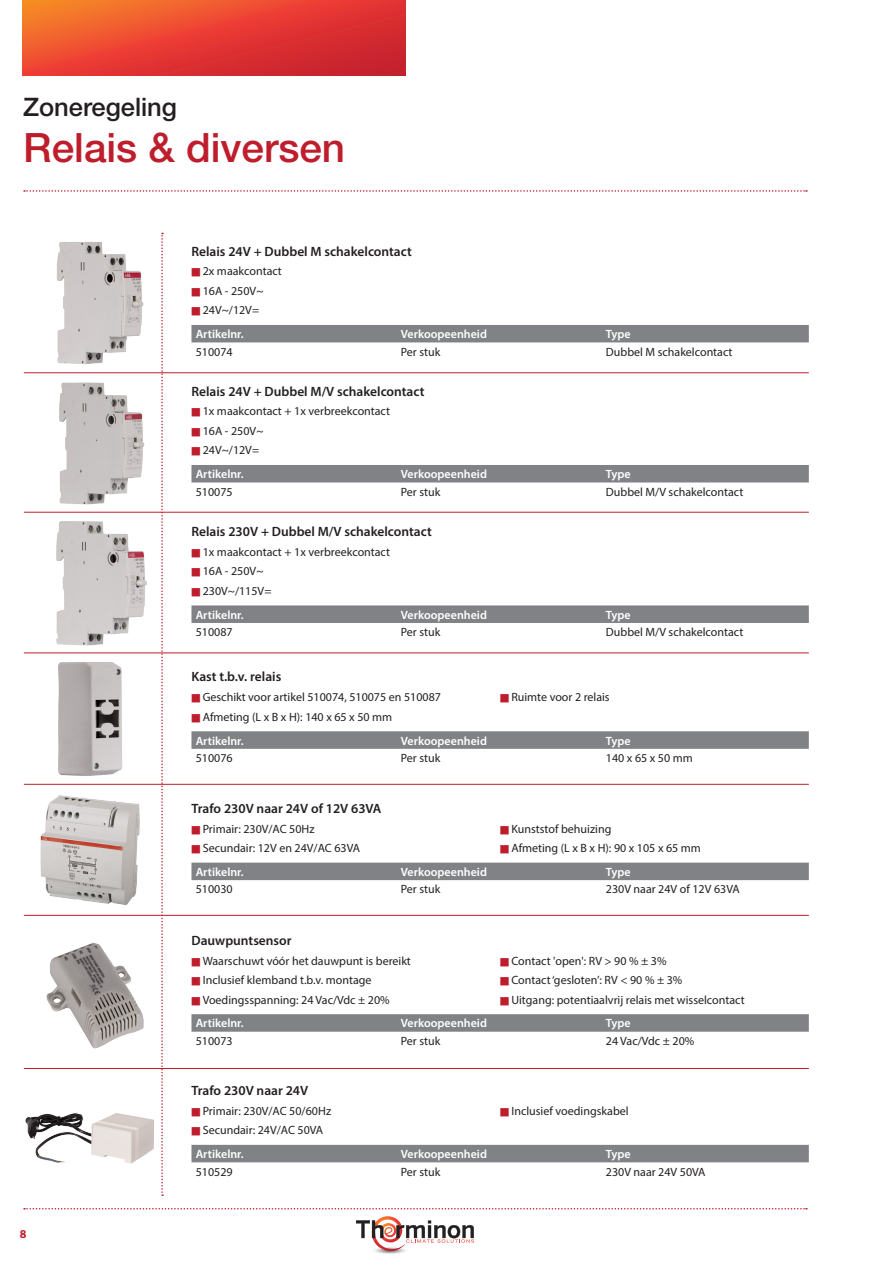
<style>
.page{position:relative;width:893px;height:1263px;background:#fff}
.page>*{position:absolute;margin:0;border:0;box-sizing:border-box;transform-origin:0 0}
.Titel_2{font:500 40.5px "Helvetica Neue LT Std";color:#be1d2c}
.Titel_1{font:500 25.5px "Helvetica Neue LT Std";color:#231f20}
.Koptekst_klein{font:600 13.5px "Myriad Pro";color:#231f20}
.Bullet_content{font:12px "Myriad Pro";color:#231f20}
.Tabel_content_tekst{font:12px "Myriad Pro";color:#231f20}
.Tabel_content_titel{font:600 12px "Myriad Pro";color:#fff}
.Paginanummer{font:700 12px "Myriad Pro";color:#be1d2c}
.s1{color:#be1d2c}
</style>
<div class="page">
<svg style="left:24px;top:190px;width:783px;height:2px"></svg>
<svg style="left:24px;top:1208px;width:783px;height:1px"></svg>
<img style="left:375px;top:1251px;width:30px;height:3px">
<svg style="left:356px;top:1216px;width:118px;height:35px"></svg>
<svg style="left:23px;top:0;width:382px;height:75px;background:#e44130"></svg>
<hr style="left:24px;top:372px;width:785px;height:1px;background:#be1d2c">
<svg style="left:161px;top:233px;width:2px;height:963px"></svg>
<hr style="left:24px;top:512px;width:785px;height:1px;background:#be1d2c">
<hr style="left:24px;top:652px;width:785px;height:1px;background:#be1d2c">
<hr style="left:24px;top:784px;width:785px;height:1px;background:#be1d2c">
<hr style="left:24px;top:915px;width:785px;height:1px;background:#be1d2c">
<hr style="left:24px;top:1068px;width:785px;height:1px;background:#be1d2c">
<div style="left:195px;top:325px;width:614px;height:17px;background:#808285"></div>
<div style="left:195px;top:465px;width:614px;height:17px;background:#808285"></div>
<div style="left:194px;top:605px;width:615px;height:18px;background:#808285"></div>
<svg style="left:191px;top:731px;width:618px;height:18px;background:#838588"></svg>
<div style="left:191px;top:863px;width:618px;height:17px;background:#808285"></div>
<svg style="left:191px;top:1014px;width:618px;height:18px;background:#838588"></svg>
<div style="left:191px;top:1145px;width:618px;height:17px;background:#808285"></div>
<img style="left:40px;top:794px;width:123px;height:112px">
<img style="left:58px;top:662px;width:65px;height:114px">
<img style="left:57px;top:239px;width:138px;height:127px">
<img style="left:59px;top:380px;width:136px;height:126px">
<img style="left:56px;top:520px;width:138px;height:126px">
<img style="left:46px;top:943px;width:117px;height:106px">
<img style="left:25px;top:1113px;width:129px;height:51px">
<p class="Titel_1" style="left:23px;top:92px;width:156px">Zoneregeling</p>
<p class="Titel_2" style="left:23px;top:124px;width:323px">Relais &amp; diversen</p>
<p class="Koptekst_klein" style="left:191px;top:243px;width:222px">Relais 24V + Dubbel M schakelcontact</p>
<p class="Bullet_content" style="left:191px;top:264px;width:92px"><span class="s1">■</span> 2x maakcontact</p>
<p class="Bullet_content" style="left:191px;top:283px;width:73px"><span class="s1">■</span> 16A - 250V~</p>
<p class="Bullet_content" style="left:191px;top:303px;width:69px"><span class="s1">■</span> 24V~/12V=</p>
<p class="Tabel_content_titel" style="left:196px;top:326px;width:49px">Artikelnr.</p>
<p class="Tabel_content_titel" style="left:401px;top:326px;width:88px">Verkoopeenheid</p>
<p class="Tabel_content_titel" style="left:606px;top:326px;width:26px">Type</p>
<p class="Tabel_content_tekst" style="left:196px;top:344px;width:38px">510074</p>
<p class="Tabel_content_tekst" style="left:401px;top:344px;width:41px">Per stuk</p>
<p class="Tabel_content_tekst" style="left:606px;top:344px;width:128px">Dubbel M schakelcontact</p>
<p class="Koptekst_klein" style="left:191px;top:383px;width:235px">Relais 24V + Dubbel M/V schakelcontact</p>
<p class="Bullet_content" style="left:191px;top:404px;width:200px"><span class="s1">■</span> 1x maakcontact + 1x verbreekcontact</p>
<p class="Bullet_content" style="left:191px;top:423px;width:73px"><span class="s1">■</span> 16A - 250V~</p>
<p class="Bullet_content" style="left:191px;top:443px;width:69px"><span class="s1">■</span> 24V~/12V=</p>
<p class="Tabel_content_titel" style="left:196px;top:467px;width:49px">Artikelnr.</p>
<p class="Tabel_content_titel" style="left:401px;top:467px;width:88px">Verkoopeenheid</p>
<p class="Tabel_content_titel" style="left:606px;top:467px;width:26px">Type</p>
<p class="Tabel_content_tekst" style="left:196px;top:484px;width:38px">510075</p>
<p class="Tabel_content_tekst" style="left:401px;top:484px;width:41px">Per stuk</p>
<p class="Tabel_content_tekst" style="left:606px;top:484px;width:139px">Dubbel M/V schakelcontact</p>
<p class="Koptekst_klein" style="left:191px;top:523px;width:242px">Relais 230V + Dubbel M/V schakelcontact</p>
<p class="Bullet_content" style="left:191px;top:544px;width:200px"><span class="s1">■</span> 1x maakcontact + 1x verbreekcontact</p>
<p class="Bullet_content" style="left:191px;top:564px;width:73px"><span class="s1">■</span> 16A - 250V~</p>
<p class="Bullet_content" style="left:191px;top:583px;width:81px"><span class="s1">■</span> 230V~/115V=</p>
<p class="Tabel_content_titel" style="left:196px;top:607px;width:49px">Artikelnr.</p>
<p class="Tabel_content_titel" style="left:401px;top:607px;width:88px">Verkoopeenheid</p>
<p class="Tabel_content_titel" style="left:606px;top:607px;width:26px">Type</p>
<p class="Tabel_content_tekst" style="left:196px;top:625px;width:38px">510087</p>
<p class="Tabel_content_tekst" style="left:401px;top:625px;width:41px">Per stuk</p>
<p class="Tabel_content_tekst" style="left:606px;top:625px;width:139px">Dubbel M/V schakelcontact</p>
<p class="Koptekst_klein" style="left:191px;top:668px;width:91px">Kast t.b.v. relais</p>
<p class="Bullet_content" style="left:191px;top:690px;width:251px"><span class="s1">■</span> Geschikt voor artikel 510074, 510075 en 510087</p>
<p class="Bullet_content" style="left:191px;top:709px;width:202px"><span class="s1">■</span> Afmeting (L x B x H): 140 x 65 x 50 mm</p>
<p class="Bullet_content" style="left:500px;top:690px;width:111px"><span class="s1">■</span> Ruimte voor 2 relais</p>
<p class="Tabel_content_titel" style="left:196px;top:733px;width:49px">Artikelnr.</p>
<p class="Tabel_content_titel" style="left:401px;top:733px;width:88px">Verkoopeenheid</p>
<p class="Tabel_content_titel" style="left:606px;top:733px;width:26px">Type</p>
<p class="Tabel_content_tekst" style="left:196px;top:751px;width:38px">510076</p>
<p class="Tabel_content_tekst" style="left:401px;top:751px;width:41px">Per stuk</p>
<p class="Tabel_content_tekst" style="left:606px;top:751px;width:88px">140 x 65 x 50 mm</p>
<p class="Koptekst_klein" style="left:191px;top:800px;width:192px">Trafo 230V naar 24V of 12V 63VA</p>
<p class="Bullet_content" style="left:500px;top:821px;width:113px"><span class="s1">■</span> Kunststof behuizing</p>
<p class="Bullet_content" style="left:500px;top:840px;width:202px"><span class="s1">■</span> Afmeting (L x B x H): 90 x 105 x 65 mm</p>
<p class="Bullet_content" style="left:191px;top:821px;width:125px"><span class="s1">■</span> Primair: 230V/AC 50Hz</p>
<p class="Bullet_content" style="left:191px;top:840px;width:170px"><span class="s1">■</span> Secundair: 12V en 24V/AC 63VA</p>
<p class="Tabel_content_titel" style="left:196px;top:864px;width:49px">Artikelnr.</p>
<p class="Tabel_content_titel" style="left:401px;top:864px;width:88px">Verkoopeenheid</p>
<p class="Tabel_content_titel" style="left:606px;top:864px;width:26px">Type</p>
<p class="Tabel_content_tekst" style="left:196px;top:882px;width:38px">510030</p>
<p class="Tabel_content_tekst" style="left:401px;top:882px;width:41px">Per stuk</p>
<p class="Tabel_content_tekst" style="left:606px;top:882px;width:135px">230V naar 24V of 12V 63VA</p>
<p class="Koptekst_klein" style="left:191px;top:932px;width:102px">Dauwpuntsensor</p>
<p class="Bullet_content" style="left:191px;top:953px;width:221px"><span class="s1">■</span> Waarschuwt vóór het dauwpunt is bereikt</p>
<p class="Bullet_content" style="left:191px;top:973px;width:182px"><span class="s1">■</span> Inclusief klemband t.b.v. montage</p>
<p class="Bullet_content" style="left:191px;top:992px;width:200px"><span class="s1">■</span> Voedingsspanning: 24 Vac/Vdc ± 20%</p>
<p class="Bullet_content" style="left:500px;top:953px;width:168px"><span class="s1">■</span> Contact 'open': RV &gt; 90 % ± 3%</p>
<p class="Bullet_content" style="left:500px;top:973px;width:184px"><span class="s1">■</span> Contact ‘gesloten’: RV &lt; 90 % ± 3%</p>
<p class="Bullet_content" style="left:500px;top:992px;width:246px"><span class="s1">■</span> Uitgang: potentiaalvrij relais met wisselcontact</p>
<p class="Tabel_content_titel" style="left:196px;top:1016px;width:49px">Artikelnr.</p>
<p class="Tabel_content_titel" style="left:401px;top:1016px;width:88px">Verkoopeenheid</p>
<p class="Tabel_content_titel" style="left:606px;top:1016px;width:26px">Type</p>
<p class="Tabel_content_tekst" style="left:196px;top:1033px;width:38px">510073</p>
<p class="Tabel_content_tekst" style="left:401px;top:1033px;width:41px">Per stuk</p>
<p class="Bullet_content" style="left:606px;top:1033px;width:90px">24 Vac/Vdc ± 20%</p>
<p class="Koptekst_klein" style="left:191px;top:1082px;width:118px">Trafo 230V naar 24V</p>
<p class="Bullet_content" style="left:191px;top:1103px;width:141px"><span class="s1">■</span> Primair: 230V/AC 50/60Hz</p>
<p class="Bullet_content" style="left:191px;top:1123px;width:133px"><span class="s1">■</span> Secundair: 24V/AC 50VA</p>
<p class="Bullet_content" style="left:500px;top:1103px;width:130px"><span class="s1">■</span> Inclusief voedingskabel</p>
<p class="Paginanummer" style="left:20px;top:1226px;width:8px">8</p>
<p class="Tabel_content_titel" style="left:196px;top:1146px;width:49px">Artikelnr.</p>
<p class="Tabel_content_titel" style="left:401px;top:1146px;width:88px">Verkoopeenheid</p>
<p class="Tabel_content_titel" style="left:606px;top:1146px;width:26px">Type</p>
<p class="Tabel_content_tekst" style="left:196px;top:1164px;width:38px">510529</p>
<p class="Tabel_content_tekst" style="left:401px;top:1164px;width:41px">Per stuk</p>
<p class="Tabel_content_tekst" style="left:606px;top:1164px;width:101px">230V naar 24V 50VA</p>
</div>
